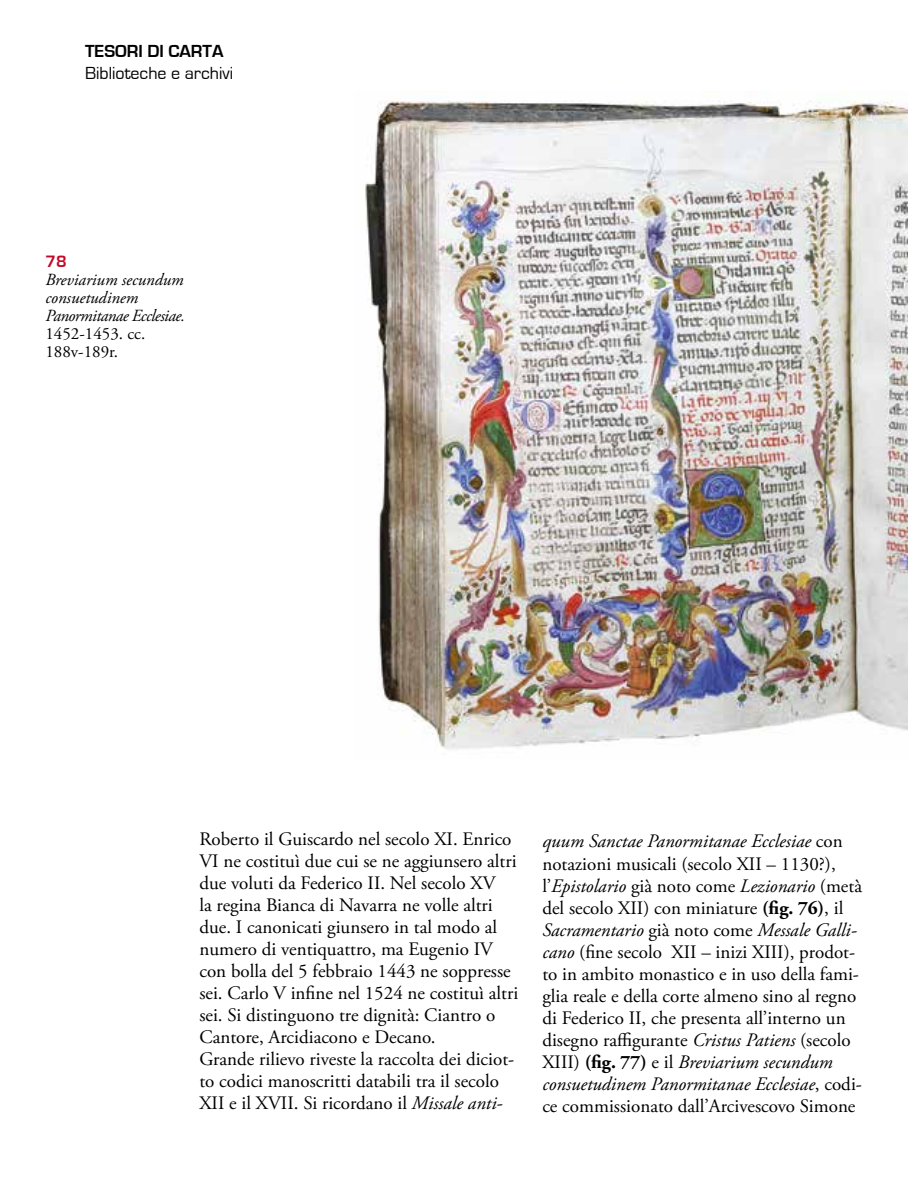
<style>
.page{position:relative;width:908px;height:1191px;background:#fff}
.page>*{position:absolute;margin:0;border:0;box-sizing:border-box;transform-origin:0 0}
.t1{font:19px/22px "Adobe Garamond Pro";color:#000}
.t2{font:18px "Eurostile";color:#000}
.t3{font:700 18px "Eurostile";color:#000}
.t4{font:italic 17px/18px "Adobe Garamond Pro";color:#000}
.t5{font:17px/18px "Adobe Garamond Pro";color:#000}
.t6{font:700 17px "Eurostile";color:#c10a27}
.s1{font-style:italic}
.s2{font-weight:700}
</style>
<div class="page">
<img style="left:365px;top:92px;width:542px;height:657px">
<p class="t3" style="left:85px;top:42px;width:140px">TESORI DI CARTA</p>
<p class="t2" style="left:85px;top:63px;width:149px">Biblioteche e archivi</p>
<p class="t6" style="left:45px;top:252px;width:23px">78</p>
<p class="t4" style="left:45px;top:271px;width:141px">Breviarium secundum consuetudinem<br>Panormitanae Ecclesiae.</p>
<p class="t5" style="left:45px;top:325px;width:101px">1452-1453. cc.<br>188v-189r.</p>
<p class="t1" style="left:199px;top:828px;width:320px">Roberto il Guiscardo nel secolo XI. Enrico VI ne costituì due cui se ne aggiunsero altri due voluti da Federico II. Nel secolo XV<br>la regina Bianca di Navarra ne volle altri due. I canonicati giunsero in tal modo al numero di ventiquattro, ma Eugenio IV con bolla del 5 febbraio 1443 ne soppresse sei. Carlo V infine nel 1524 ne costituì altri sei. Si distinguono tre dignità: Ciantro o Cantore, Arcidiacono e Decano.<br>Grande rilievo riveste la raccolta dei diciot&shy;to codici manoscritti databili tra il secolo XII e il XVII. Si ricordano il <span class="s1">Missale anti-</span></p>
<p class="t1" style="left:542px;top:831px;width:321px"><span class="s1">quum Sanctae Panormitanae Ecclesiae</span> con notazioni musicali (secolo XII – 1130?), l’<span class="s1">Epistolario</span> già noto come <span class="s1">Lezionario</span> (metà del secolo XII) con miniature <span class="s2">(fig. 76)</span>, il <span class="s1">Sacramentario</span> già noto come <span class="s1">Messale Galli&shy;cano</span> (fine secolo XII – inizi XIII), prodot&shy;to in ambito monastico e in uso della fami&shy;glia reale e della corte almeno sino al regno di Federico II, che presenta all’interno un disegno raffigurante <span class="s1">Cristus Patiens</span> (secolo XIII) <span class="s2">(fig. 77)</span> e il <span class="s1">Breviarium secundum consuetudinem Panormitanae Ecclesiae</span>, codi&shy;ce commissionato dall’Arcivescovo Simone</p>
</div>
